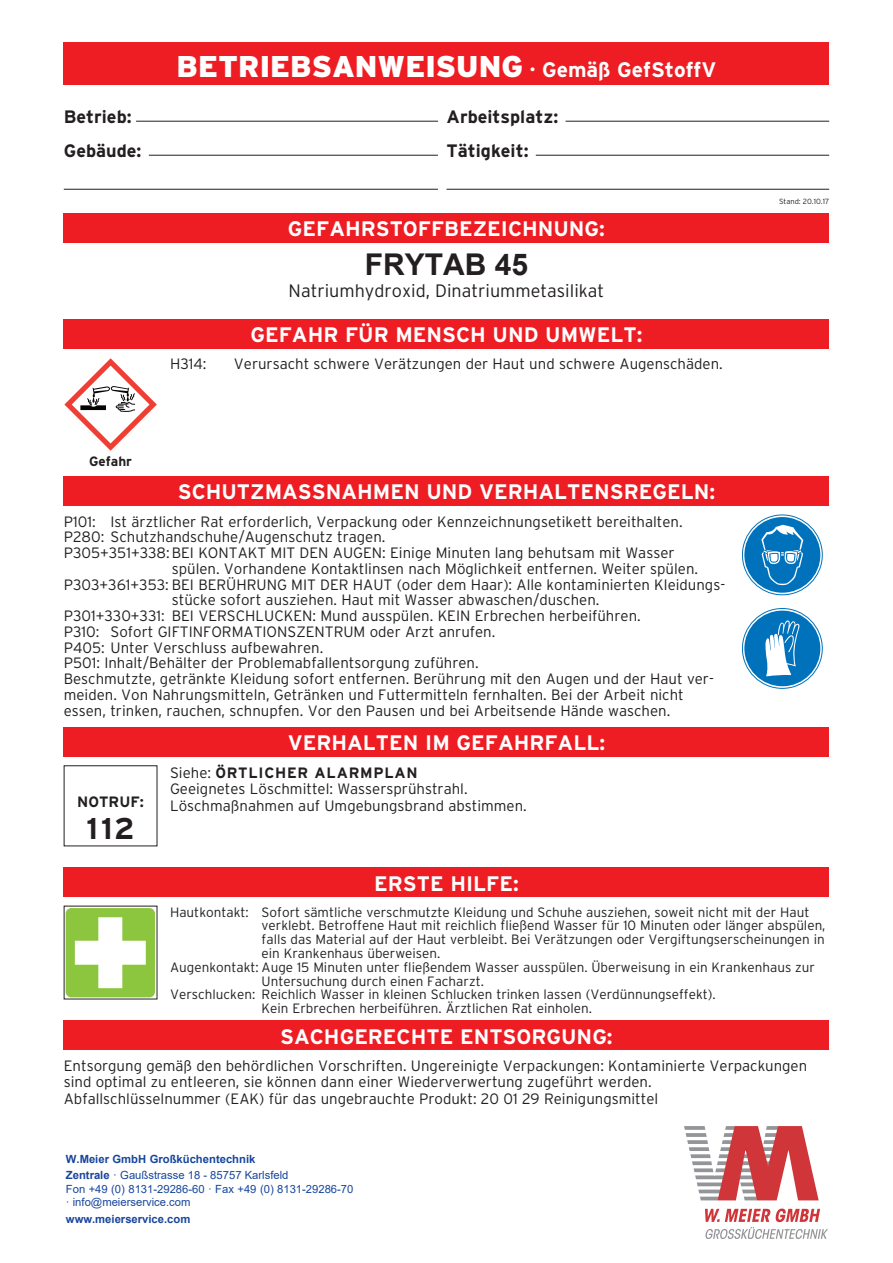
<style>
.page{position:relative;width:893px;height:1263px;background:#fff}
.page>*{position:absolute;margin:0;border:0;box-sizing:border-box;transform-origin:0 0}
.t1{font:900 30px "Interstate";color:#fff}
.t2{font:700 30px "Arial";color:#231f20}
.t3{font:700 30px "Interstate";color:#231f20}
.t4{font:700 21px "Interstate";color:#fff}
.t5{font:700 18px/34px "Interstate";color:#231f20}
.t6{font:300 18px "Interstate";color:#231f20}
.t7{font:300 15px/16.5px "Interstate";color:#231f20}
.t8{font:700 15px "Interstate";color:#231f20}
.t9{font:300 13.5px "Interstate";color:#231f20}
.t10{font:700 13.5px "Interstate";color:#231f20}
.t11{font:700 11.25px/16.6px "Arial";color:#18469d}
.t12{font:11.25px/13.5px "Arial";color:#18469d}
.t13{font:300 7.5px "Interstate";color:#231f20}
.s1{font-weight:700;font-size:21px}
.s2{font-weight:700}
.s3{font-weight:400}
</style>
<div class="page">
<div style="left:64px;top:213px;width:765px;height:29px;background:#ee1d23"></div>
<div style="left:64px;top:319px;width:765px;height:30px;background:#ee1d23"></div>
<div style="left:64px;top:476px;width:765px;height:30px;background:#ee1d23"></div>
<div style="left:64px;top:727px;width:765px;height:30px;background:#ee1d23"></div>
<div style="left:64px;top:1020px;width:765px;height:30px;background:#ee1d23"></div>
<div style="left:64px;top:867px;width:765px;height:30px;background:#ee1d23"></div>
<svg style="left:66px;top:908px;width:89px;height:89px"></svg>
<svg style="left:742px;top:515px;width:80px;height:80px"></svg>
<div style="left:742px;top:514px;width:81px;height:81px;border:1px solid #0072bc;border-radius:50%"></div>
<div style="left:744px;top:517px;width:76px;height:76px;background:#0072bc;border-radius:50%"></div>
<svg style="left:761px;top:525px;width:42px;height:60px"></svg>
<svg style="left:742px;top:608px;width:80px;height:80px"></svg>
<div style="left:742px;top:608px;width:81px;height:81px;border:1px solid #0072bc;border-radius:50%"></div>
<div style="left:744px;top:611px;width:76px;height:75px;background:#0072bc;border-radius:50%"></div>
<svg style="left:765px;top:620px;width:35px;height:56px"></svg>
<div style="left:64px;top:43px;width:765px;height:42px;background:#ee1d23"></div>
<hr style="left:136px;top:121px;width:302px;height:1px;background:#231f20">
<hr style="left:149px;top:155px;width:289px;height:1px;background:#231f20">
<hr style="left:566px;top:121px;width:263px;height:1px;background:#231f20">
<hr style="left:536px;top:155px;width:293px;height:1px;background:#231f20">
<hr style="left:64px;top:189px;width:374px;height:1px;background:#231f20">
<hr style="left:446px;top:189px;width:383px;height:1px;background:#231f20">
<svg style="left:64px;top:358px;width:93px;height:93px"></svg>
<img style="left:684px;top:1127px;width:143px;height:111px">
<h1 class="t1" style="left:177px;top:50px;width:541px">BETRIEBSANWEISUNG <span class="s1">· Gemäß GefStoffV</span></h1>
<p class="t5" style="left:64px;top:100px;width:79px">Betrieb:<br>Gebäude:</p>
<p class="t5" style="left:446px;top:100px;width:113px">Arbeitsplatz:<br>Tätigkeit:</p>
<h2 class="t4" style="left:288px;top:216px;width:319px">GEFAHRSTOFFBEZEICHNUNG:</h2>
<h1 class="t2" style="left:365px;top:243px;width:165px">FRYTAB 45</h1>
<p class="t6" style="left:289px;top:281px;width:317px">Natriumhydroxid, Dinatriummetasilikat</p>
<h2 class="t4" style="left:250px;top:323px;width:393px">GEFAHR FÜR MENSCH UND UMWELT:</h2>
<p class="t10" style="left:89px;top:453px;width:44px">Gefahr</p>
<p class="t7" style="left:170px;top:356px;width:38px">H314:</p>
<p class="t7" style="left:234px;top:356px;width:490px">Verursacht schwere Verätzungen der Haut und schwere Augenschäden.</p>
<h2 class="t4" style="left:178px;top:480px;width:539px">SCHUTZMASSNAHMEN UND VERHALTENSREGELN:</h2>
<p class="t7" style="left:64px;top:513px;width:620px">P101: Ist ärztlicher Rat erforderlich, Verpackung oder Kennzeichnungsetikett bereithalten.</p>
<p class="t7" style="left:64px;top:529px;width:323px">P280: Schutzhandschuhe/Augenschutz tragen.</p>
<p class="t7" style="left:64px;top:544px;width:612px">P305+351+338:BEI KONTAKT MIT DEN AUGEN: Einige Minuten lang behutsam mit Wasser</p>
<p class="t7" style="left:172px;top:560px;width:528px">spülen. Vorhandene Kontaktlinsen nach Möglichkeit entfernen. Weiter spülen.</p>
<p class="t7" style="left:64px;top:576px;width:663px">P303+361+353: BEI BERÜHRUNG MIT DER HAUT (oder dem Haar): Alle kontaminierten Kleidungs-</p>
<p class="t7" style="left:172px;top:592px;width:429px">stücke sofort ausziehen. Haut mit Wasser abwaschen/duschen.</p>
<p class="t7" style="left:64px;top:607px;width:578px">P301+330+331: BEI VERSCHLUCKEN: Mund ausspülen. KEIN Erbrechen herbeiführen.</p>
<p class="t7" style="left:64px;top:623px;width:433px">P310: Sofort GIFTINFORMATIONSZENTRUM oder Arzt anrufen.</p>
<p class="t7" style="left:64px;top:639px;width:261px">P405: Unter Verschluss aufbewahren.</p>
<p class="t7" style="left:64px;top:655px;width:416px">P501: Inhalt/Behälter der Problemabfallentsorgung zuführen.</p>
<p class="t7" style="left:64px;top:670px;width:652px">Beschmutzte, getränkte Kleidung sofort entfernen. Berührung mit den Augen und der Haut ver-</p>
<p class="t7" style="left:64px;top:686px;width:621px">meiden. Von Nahrungsmitteln, Getränken und Futtermitteln fernhalten. Bei der Arbeit nicht</p>
<p class="t7" style="left:64px;top:702px;width:608px">essen, trinken, rauchen, schnupfen. Vor den Pausen und bei Arbeitsende Hände waschen.</p>
<h2 class="t4" style="left:288px;top:731px;width:319px">VERHALTEN IM GEFAHRFALL:</h2>
<p class="t8" style="left:77px;top:793px;width:68px">NOTRUF:</p>
<h1 class="t3" style="left:87px;top:811px;width:50px">112</h1>
<p class="t7" style="left:170px;top:764px;width:358px">Siehe: <span class="s2">ÖRTLICHER ALARMPLAN<br></span>Geeignetes Löschmittel: Wassersprühstrahl.<br>Löschmaßnahmen auf Umgebungsbrand abstimmen.</p>
<p class="t13" style="left:779px;top:197px;width:52px">Stand: 20.10.17</p>
<h2 class="t4" style="left:374px;top:871px;width:146px">ERSTE HILFE:</h2>
<p class="t9" style="left:170px;top:904px;width:641px">Hautkontakt: Sofort sämtliche verschmutzte Kleidung und Schuhe ausziehen, soweit nicht mit der Haut</p>
<p class="t9" style="left:262px;top:918px;width:565px">verklebt. Betroffene Haut mit reichlich fließend Wasser für 10 Minuten oder länger abspülen,</p>
<p class="t9" style="left:262px;top:932px;width:565px">falls das Material auf der Haut verbleibt. Bei Verätzungen oder Vergiftungserscheinungen in</p>
<p class="t9" style="left:262px;top:946px;width:180px">ein Krankenhaus überweisen.</p>
<p class="t9" style="left:170px;top:959px;width:646px">Augenkontakt: Auge 15 Minuten unter fließendem Wasser ausspülen. Überweisung in ein Krankenhaus zur</p>
<p class="t9" style="left:262px;top:973px;width:224px">Untersuchung durch einen Facharzt.</p>
<p class="t9" style="left:170px;top:987px;width:547px">Verschlucken: Reichlich Wasser in kleinen Schlucken trinken lassen (Verdünnungseffekt).</p>
<p class="t9" style="left:262px;top:1001px;width:332px">Kein Erbrechen herbeiführen. Ärztlichen Rat einholen.</p>
<h2 class="t4" style="left:280px;top:1024px;width:334px">SACHGERECHTE ENTSORGUNG:</h2>
<p class="t7" style="left:64px;top:1057px;width:745px">Entsorgung gemäß den behördlichen Vorschriften. Ungereinigte Verpackungen: Kontaminierte Verpackungen sind optimal zu entleeren, sie können dann einer Wiederverwertung zugeführt werden.<br>Abfallschlüsselnummer (EAK) für das ungebrauchte Produkt: 20 01 29 Reinigungsmittel</p>
<p class="t11" style="left:66px;top:1150px;width:224px">W.Meier GmbH Großküchentechnik<br>Zentrale <span class="s3">· Gaußstrasse 18 - 85757 Karlsfeld</span></p>
<p class="t12" style="left:66px;top:1182px;width:289px">Fon +49 (0) 8131-29286-60 · Fax +49 (0) 8131-29286-70 · info@meierservice.com</p>
<p class="t11" style="left:66px;top:1211px;width:126px">www.meierservice.com</p>
</div>
